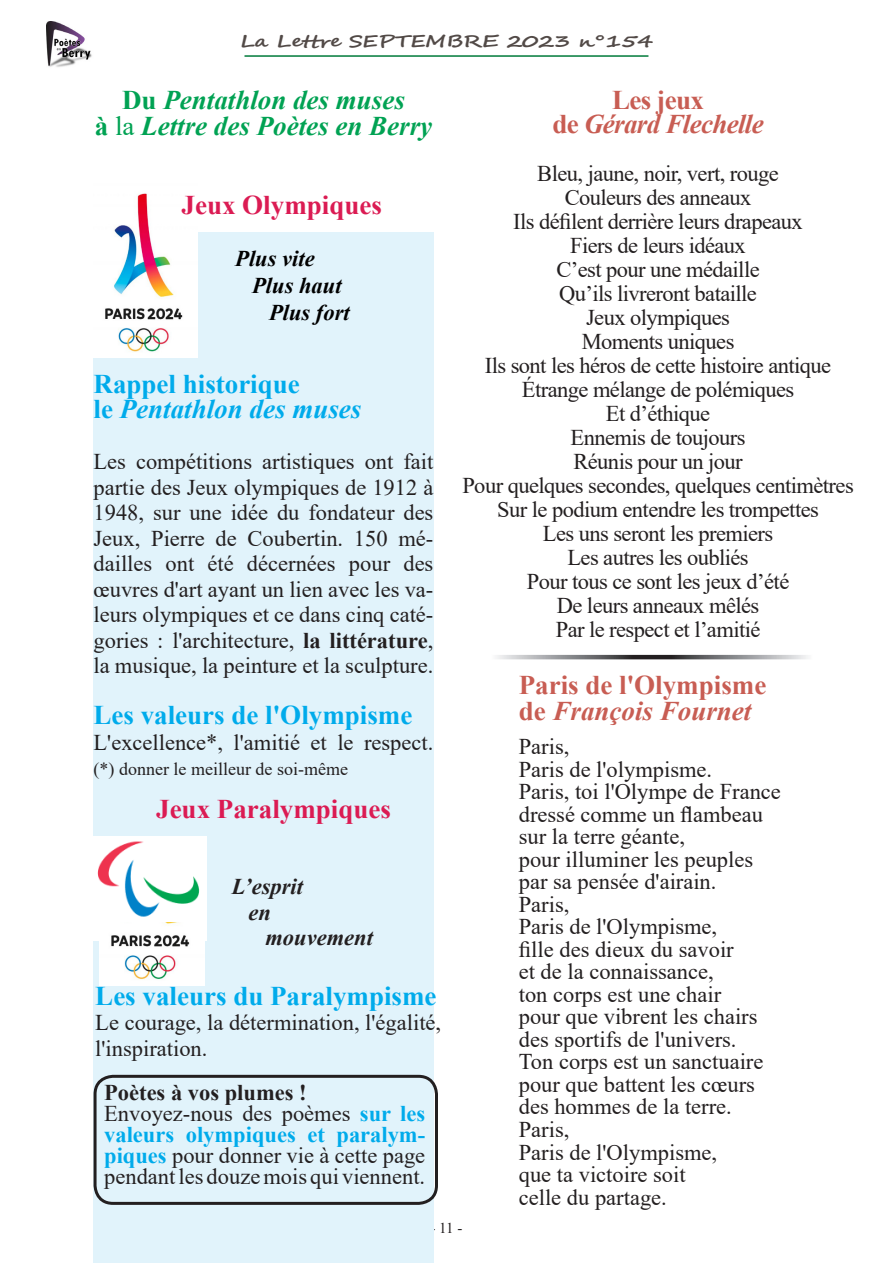
<style>
.page{position:relative;width:893px;height:1263px;background:#fff}
.page>*{position:absolute;margin:0;border:0;box-sizing:border-box;transform-origin:0 0}
.t1{font:700 27px "Times New Roman";color:#00abeb}
.t2{font:italic 700 27px "Times New Roman";color:#00a253}
.t3{font:italic 700 27px "Times New Roman";letter-spacing:-.015em;color:#c85d53}
.t4{font:700 27px "Times New Roman";color:#db1b53}
.t5{font:700 27px "Times New Roman";color:#c85d53}
.t6{font:italic 700 27px "Times New Roman";color:#00abeb}
.t7{font:22.5px/25.5px "Times New Roman";color:#231f20;text-align:justify}
.t8{font:22.5px "Times New Roman";letter-spacing:-.025em;color:#231f20}
.t9{font:italic 700 22.5px "Times New Roman";color:#000}
.t10{font:italic 700 22.5px "Times New Roman";color:#231f20}
.t11{font:700 22.5px "Times New Roman";color:#231f20}
.t12{font:18px "Times New Roman";color:#231f20}
.t13{font:700 16.8px "Segoe Script";letter-spacing:-.025em;color:#524a47;scale:1.33 1}
.t14{font:15px "Times New Roman";color:#231f20}
.s1{font-style:normal}
.s2{font-weight:400;font-style:normal}
.s3{font-weight:700}
.s4{font-weight:700;color:#00abeb}
</style>
<div class="page">
<hr style="left:244px;top:55px;width:404px;height:2px;background:#007a3a">
<img style="left:47px;top:21px;width:45px;height:46px">
<div style="left:93px;top:232px;width:340px;height:1031px;background:#e1f3fb"></div>
<img style="left:94px;top:193px;width:104px;height:164px">
<div style="left:94px;top:1075px;width:344px;height:130px;border:3px solid #231f20;border-radius:18px"></div>
<img style="left:93px;top:836px;width:113px;height:104px">
<img style="left:100px;top:922px;width:104px;height:63px">
<svg style="left:497px;top:655px;width:311px;height:4px"></svg>
<p class="t13" style="left:240px;top:27px;width:312px">La Lettre SEPTEMBRE 2023 n°154</p>
<p class="t2" style="left:122px;top:81px;width:284px"><span class="s1">Du</span> Pentathlon des muses</p>
<p class="t2" style="left:95px;top:107px;width:339px"><span class="s1">à</span> <span class="s2">la</span> Lettre des Poètes en Berry</p>
<p class="t4" style="left:182px;top:185px;width:202px">Jeux Olympiques</p>
<p class="t9" style="left:235px;top:243px;width:81px">Plus vite</p>
<p class="t9" style="left:252px;top:270px;width:91px">Plus haut</p>
<p class="t9" style="left:269px;top:297px;width:82px">Plus fort</p>
<p class="t1" style="left:94px;top:364px;width:208px">Rappel historique</p>
<p class="t6" style="left:94px;top:390px;width:269px"><span class="s1">le</span> Pentathlon des muses</p>
<p class="t7" style="left:94px;top:448px;width:341px">Les compétitions artistiques ont fait partie des Jeux olympiques de 1912 à 1948, sur une idée du fondateur des Jeux, Pierre de Coubertin. 150 mé&shy;dailles ont été décernées pour des œuvres d'art ayant un lien avec les va&shy;leurs olympiques et ce dans cinq caté&shy;gories : l'architecture, <span class="s3">la littérature</span>, la musique, la peinture et la sculpture.</p>
<p class="t1" style="left:94px;top:695px;width:320px">Les valeurs de l'Olympisme</p>
<p class="t7" style="left:94px;top:728px;width:341px">L'excellence*, l'amitié et le respect.</p>
<p class="t12" style="left:94px;top:756px;width:256px">(*) donner le meilleur de soi-même</p>
<p class="t4" style="left:156px;top:790px;width:236px">Jeux Paralympiques</p>
<p class="t10" style="left:232px;top:871px;width:73px">L’esprit</p>
<p class="t10" style="left:249px;top:897px;width:24px">en</p>
<p class="t10" style="left:265px;top:922px;width:109px">mouvement</p>
<p class="t1" style="left:95px;top:976px;width:343px">Les valeurs du Paralympisme</p>
<p class="t7" style="left:95px;top:1009px;width:347px">Le courage, la détermination, l'égalité,</p>
<p class="t7" style="left:95px;top:1035px;width:114px">l'inspiration.</p>
<p class="t11" style="left:104px;top:1076px;width:204px">Poètes à vos plumes !</p>
<p class="t7" style="left:104px;top:1102px;width:323px;line-height:21px">Envoyez-nous des poèmes <span class="s4">sur les valeurs olympiques et paralym&shy;piques</span> pour donner vie à cette page pendant les douze mois qui viennent.</p>
<p class="t5" style="left:612px;top:81px;width:94px">Les jeux</p>
<p class="t3" style="left:552px;top:105px;width:213px"><span class="s1">de</span> Gérard Flechelle</p>
<p class="t8" style="left:537px;top:158px;width:243px">Bleu, jaune, noir, vert, rouge</p>
<p class="t8" style="left:565px;top:182px;width:188px">Couleurs des anneaux</p>
<p class="t8" style="left:513px;top:206px;width:291px">Ils défilent derrière leurs drapeaux</p>
<p class="t8" style="left:570px;top:230px;width:177px">Fiers de leurs idéaux</p>
<p class="t8" style="left:556px;top:254px;width:205px">C’est pour une médaille</p>
<p class="t8" style="left:559px;top:278px;width:199px">Qu’ils livreront bataille</p>
<p class="t8" style="left:586px;top:302px;width:145px">Jeux olympiques</p>
<p class="t8" style="left:582px;top:326px;width:154px">Moments uniques</p>
<p class="t8" style="left:485px;top:350px;width:348px">Ils sont les héros de cette histoire antique</p>
<p class="t8" style="left:522px;top:374px;width:274px">Étrange mélange de polémiques</p>
<p class="t8" style="left:606px;top:398px;width:106px">Et d’éthique</p>
<p class="t8" style="left:571px;top:422px;width:176px">Ennemis de toujours</p>
<p class="t8" style="left:573px;top:446px;width:171px">Réunis pour un jour</p>
<p class="t8" style="left:462px;top:470px;width:393px">Pour quelques secondes, quelques centimètres</p>
<p class="t8" style="left:497px;top:494px;width:323px">Sur le podium entendre les trompettes</p>
<p class="t8" style="left:543px;top:518px;width:232px">Les uns seront les premiers</p>
<p class="t8" style="left:567px;top:542px;width:183px">Les autres les oubliés</p>
<p class="t8" style="left:527px;top:566px;width:264px">Pour tous ce sont les jeux d’été</p>
<p class="t8" style="left:557px;top:590px;width:204px">De leurs anneaux mêlés</p>
<p class="t8" style="left:556px;top:614px;width:206px">Par le respect et l’amitié</p>
<p class="t5" style="left:519px;top:666px;width:249px">Paris de l'Olympisme</p>
<p class="t3" style="left:519px;top:692px;width:234px"><span class="s1">de</span> François Fournet</p>
<p class="t7" style="left:519px;top:733px;width:52px">Paris,</p>
<p class="t7" style="left:519px;top:756px;width:195px">Paris de l'olympisme.</p>
<p class="t7" style="left:519px;top:778px;width:264px">Paris, toi l'Olympe de France</p>
<p class="t7" style="left:519px;top:801px;width:246px">dressé comme un flambeau</p>
<p class="t7" style="left:519px;top:823px;width:168px">sur la terre géante,</p>
<p class="t7" style="left:519px;top:846px;width:236px">pour illuminer les peuples</p>
<p class="t7" style="left:519px;top:868px;width:199px">par sa pensée d'airain.</p>
<p class="t7" style="left:519px;top:891px;width:52px">Paris,</p>
<p class="t7" style="left:519px;top:913px;width:200px">Paris de l'Olympisme,</p>
<p class="t7" style="left:519px;top:936px;width:216px">fille des dieux du savoir</p>
<p class="t7" style="left:519px;top:958px;width:196px">et de la connaissance,</p>
<p class="t7" style="left:519px;top:981px;width:204px">ton corps est une chair</p>
<p class="t7" style="left:519px;top:1003px;width:240px">pour que vibrent les chairs</p>
<p class="t7" style="left:519px;top:1026px;width:219px">des sportifs de l'univers.</p>
<p class="t7" style="left:519px;top:1048px;width:246px">Ton corps est un sanctuaire</p>
<p class="t7" style="left:519px;top:1071px;width:238px">pour que battent les cœurs</p>
<p class="t7" style="left:519px;top:1093px;width:215px">des hommes de la terre.</p>
<p class="t7" style="left:519px;top:1116px;width:52px">Paris,</p>
<p class="t7" style="left:519px;top:1138px;width:200px">Paris de l'Olympisme,</p>
<p class="t7" style="left:519px;top:1161px;width:168px">que ta victoire soit</p>
<p class="t7" style="left:519px;top:1183px;width:150px">celle du partage.</p>
<p class="t14" style="left:430px;top:1217px;width:33px">- 11 -</p>
</div>
